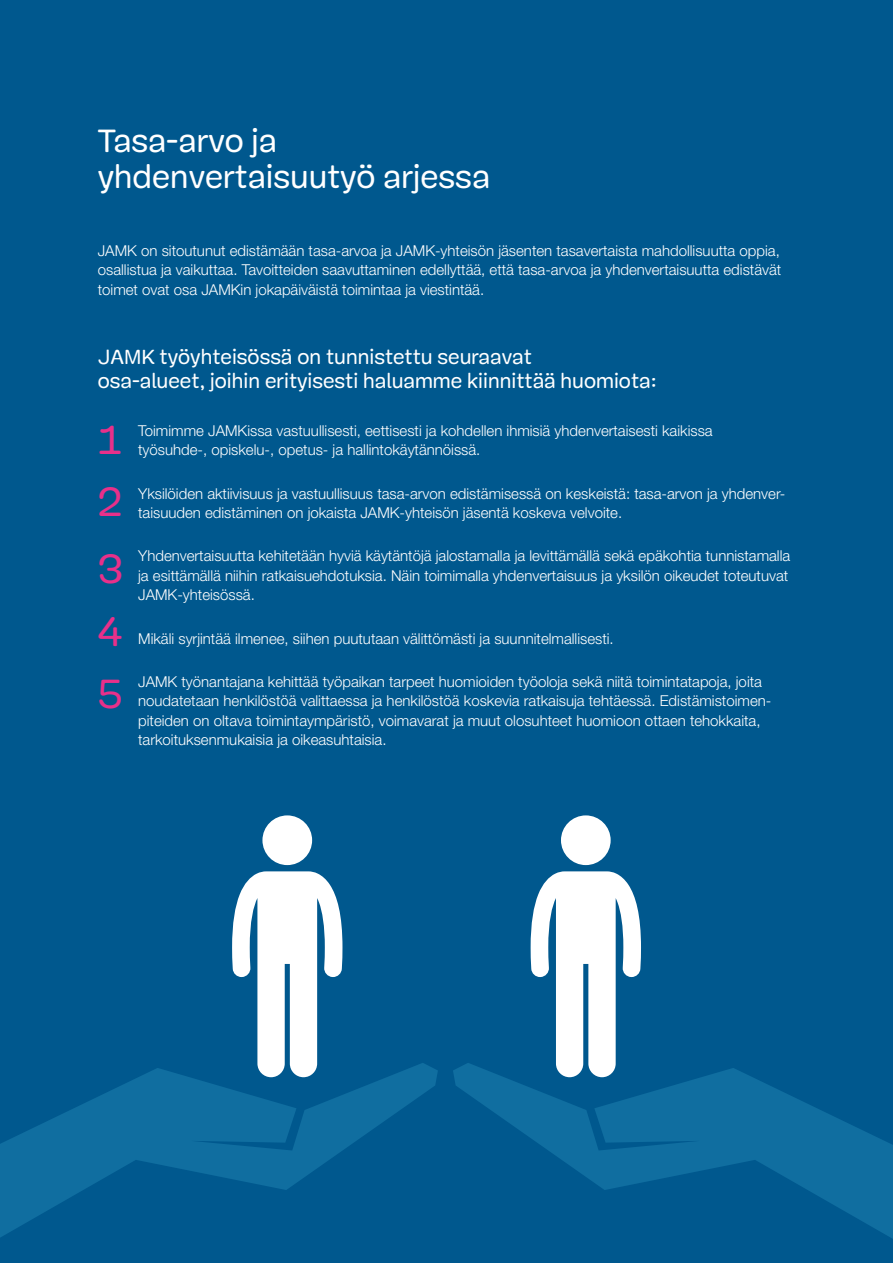
<style>
.page{position:relative;width:893px;height:1263px;background:#00588e}
.page>*{position:absolute;margin:0;border:0;box-sizing:border-box;transform-origin:0 0}
.t1{font:42px/62.2px "Mija";color:#e8308a}
.t2{font:33px/36px "Mija";color:#fff}
.t3{font:21px/24px "Mija";color:#fff}
.t4{font:300 15px/19.5px "Helvetica Neue LT Pro";color:#fff}
</style>
<div class="page">
<svg style="left:0;top:1063px;width:438px;height:174px"></svg>
<svg style="left:453px;top:1063px;width:440px;height:176px"></svg>
<div style="left:262px;top:815px;width:50px;height:50px;background:#fff;border-radius:50%"></div>
<svg style="left:232px;top:871px;width:110px;height:206px"></svg>
<div style="left:561px;top:815px;width:50px;height:50px;background:#fff;border-radius:50%"></div>
<svg style="left:531px;top:871px;width:110px;height:206px"></svg>
<h2 class="t2" style="left:98px;top:123px;width:394px">Tasa-arvo ja yhdenvertaisuutyö arjessa</h2>
<p class="t4" style="left:98px;top:240px;width:685px;text-align:justify">JAMK on sitoutunut edistämään tasa-arvoa ja JAMK-yhteisön jäsenten tasavertaista mahdollisuutta oppia, osallistua ja vaikuttaa. Tavoitteiden saavuttaminen edellyttää, että tasa-arvoa ja yhdenvertaisuutta edistävät toimet ovat osa JAMKin jokapäiväistä toimintaa ja viestintää.</p>
<h3 class="t3" style="left:98px;top:345px;width:560px">JAMK työyhteisössä on tunnistettu seuraavat<br>osa-alueet, joihin erityisesti haluamme kiinnittää huomiota:</h3>
<p class="t4" style="left:138px;top:421px;width:576px">Toimimme JAMKissa vastuullisesti, eettisesti ja kohdellen ihmisiä yhdenvertaisesti kaikissa työsuhde-, opiskelu-, opetus- ja hallintokäytännöissä.</p>
<p class="t4" style="left:138px;top:483px;width:649px">Yksilöiden aktiivisuus ja vastuullisuus tasa-arvon edistämisessä on keskeistä: tasa-arvon ja yhdenver&shy;taisuuden edistäminen on jokaista JAMK-yhteisön jäsentä koskeva velvoite.</p>
<p class="t4" style="left:138px;top:546px;width:654px">Yhdenvertaisuutta kehitetään hyviä käytäntöjä jalostamalla ja levittämällä sekä epäkohtia tunnistamalla ja esittämällä niihin ratkaisuehdotuksia. Näin toimimalla yhdenvertaisuus ja yksilön oikeudet toteutuvat<br>JAMK-yhteisössä.</p>
<p class="t4" style="left:138px;top:628px;width:477px">Mikäli syrjintää ilmenee, siihen puututaan välittömästi ja suunnitelmallisesti.</p>
<p class="t4" style="left:138px;top:671px;width:635px">JAMK työnantajana kehittää työpaikan tarpeet huomioiden työoloja sekä niitä toimintatapoja, joita noudatetaan henkilöstöä valittaessa ja henkilöstöä koskevia ratkaisuja tehtäessä. Edistämistoimen&shy;piteiden on oltava toimintaympäristö, voimavarat ja muut olosuhteet huomioon ottaen tehokkaita, tarkoituksenmukaisia ja oikeasuhtaisia.</p>
<h1 class="t1" style="left:98px;top:408px;width:26px;line-height:62.7px">1<br>2</h1>
<h1 class="t1" style="left:98px;top:538px;width:27px;text-align:justify">3<br>4<br>5</h1>
</div>
